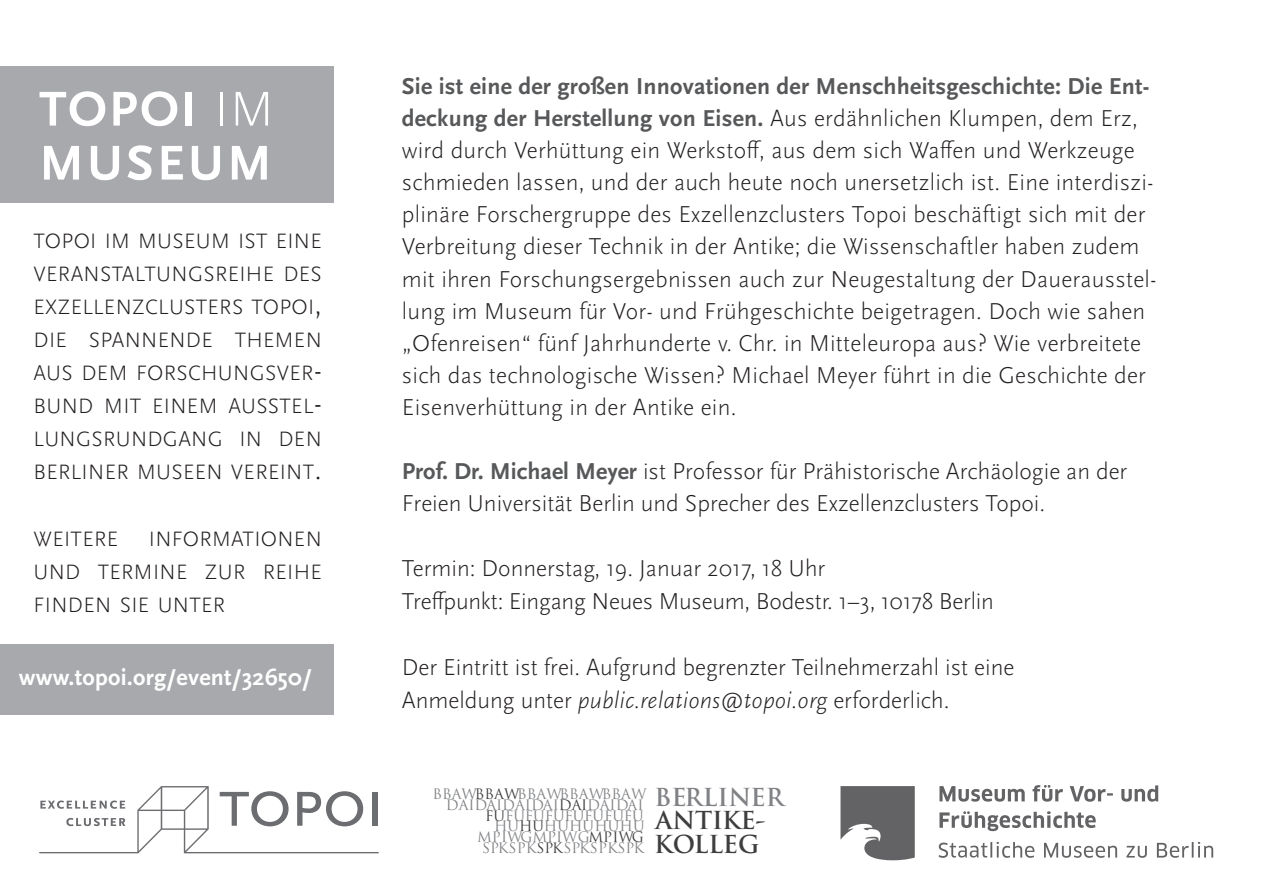
<style>
.page{position:relative;width:1263px;height:893px;background:#fff}
.page>*{position:absolute;margin:0;border:0;box-sizing:border-box;transform-origin:0 0}
.t1{font:700 51px/54px "Scala Sans OT";letter-spacing:.06em;color:#fff}
.t2{font:300 24px/32.1px "Scala Sans OT";letter-spacing:.01em;color:#231f20}
.t3{font:300 24px/33px "Scala Sans OT";letter-spacing:-.01em;color:#231f20}
.t4{font:700 24px "Scala Sans OT";letter-spacing:.01em;color:#fff}
.t5{font:700 24px/23.4px "Trajan Pro";color:#3e3e3f}
.t6{font:700 24px "Trajan Pro";color:#808285}
.t7{font:300 21.6px/33px "Scala Sans OT";letter-spacing:.015em;color:#231f20}
.t8{font:14.1px/10.8px "Trajan Pro";color:#808285;text-align:right}
.s1{font-weight:300}
.s2{font-size:31.2px}
.s3{font-weight:700;color:#57585a}
.s4{font-style:italic}
.s5{color:#3e3e3f}
</style>
<div class="page">
<div style="left:0;top:66px;width:334px;height:137px;background:#a8a9ad"></div>
<div style="left:0;top:644px;width:334px;height:71px;background:#a8a9ad"></div>
<svg style="left:39px;top:786px;width:340px;height:67px"></svg>
<svg style="left:840px;top:786px;width:75px;height:74px"></svg>
<svg style="left:939px;top:842px;width:274px;height:16px"></svg>
<svg style="left:939px;top:811px;width:157px;height:20px"></svg>
<svg style="left:939px;top:785px;width:219px;height:17px"></svg>
<h1 class="t1" style="left:39px;top:83px;width:236px">TOPOI <span class="s1">IM<br></span>MUSEUM</h1>
<p class="t7" style="left:34px;top:225px;width:290px">TOPOI IM MUSEUM IST EINE<br>VERANSTALTUNGSREIHE DES<br>EXZELLENZCLUSTERS TOPOI<span class="s2">,<br></span>DIE SPANNENDE THEMEN<br>AUS DEM FORSCHUNGSVER<span class="s2">-<br></span>BUND MIT EINEM AUSSTEL<span class="s2">-----<br></span>LUNGSRUNDGANG IN DEN<br>BERLINER MUSEEN VEREINT<span class="s2">.</span></p>
<p class="t7" style="left:34px;top:523px;width:290px;text-align:justify;text-indent:115px">INFORMATIONEN UND TERMINE ZUR REIHE FINDEN SIE UNTER</p>
<p class="t7" style="left:34px;top:523px;width:86px">WEITERE</p>
<p class="t4" style="left:19px;top:664px;width:295px">www.topoi.org/event/32650/</p>
<p class="t2" style="left:402px;top:71px;width:756px"><span class="s3">Sie ist eine der großen Innovationen der Menschheitsgeschichte: Die Ent&shy;deckung der Herstellung von Eisen.</span> Aus erdähnlichen Klumpen, dem Erz, wird durch Verhüttung ein Werkstoff, aus dem sich Waffen und Werkzeuge schmieden lassen, und der auch heute noch unersetzlich ist. Eine interdiszi&shy;plinäre Forschergruppe des Exzellenzclusters Topoi beschäftigt sich mit der Verbreitung dieser Technik in der Antike; die Wissenschaftler haben zudem mit ihren Forschungsergebnissen auch zur Neugestaltung der Dauerausstel&shy;lung im Museum für Vor- und Frühgeschichte beigetragen. Doch wie sahen „Ofenreisen“ fünf Jahrhunderte v. Chr. in Mitteleuropa aus? Wie verbreitete sich das technologische Wissen? Michael Meyer führt in die Geschichte der Eisenverhüttung in der Antike ein.</p>
<p class="t2" style="left:402px;top:456px;width:727px"><span class="s3">Prof. Dr. Michael Meyer</span> ist Professor für Prähistorische Archäologie an der<br>Freien Universität Berlin und Sprecher des Exzellenzclusters Topoi.</p>
<p class="t3" style="left:402px;top:552px;width:594px">Termin: Donnerstag, 19. Januar 2017, 18 Uhr<br>Treffpunkt: Eingang Neues Museum, Bodestr. 1–3, 10178 Berlin</p>
<p class="t2" style="left:402px;top:651px;width:614px;line-height:33px">Der Eintritt ist frei. Aufgrund begrenzter Teilnehmerzahl ist eine<br>Anmeldung unter <span class="s4">public.relations@topoi.org</span> erforderlich.</p>
<p class="t6" style="left:654px;top:782px;width:131px">BERLINER</p>
<p class="t5" style="left:654px;top:809px;width:113px">ANTIKE-<br>KOLLEG</p>
<p class="t8" style="left:432px;top:788px;width:216px">BBAW<span class="s5">BBAW</span>BBAWBBAWBBAW<br>DAIDAIDAIDAI<span class="s5">DAI</span>DAIDAI<br><span class="s5">FU</span>FUFUFUFUFUFUFU<br>HU<span class="s5">HU</span>HUHUHUHU<br>MPIWGMPIWG<span class="s5">MPIWG<br></span>SPKSPK<span class="s5">SPK</span>SPKSPKSPK</p>
</div>
